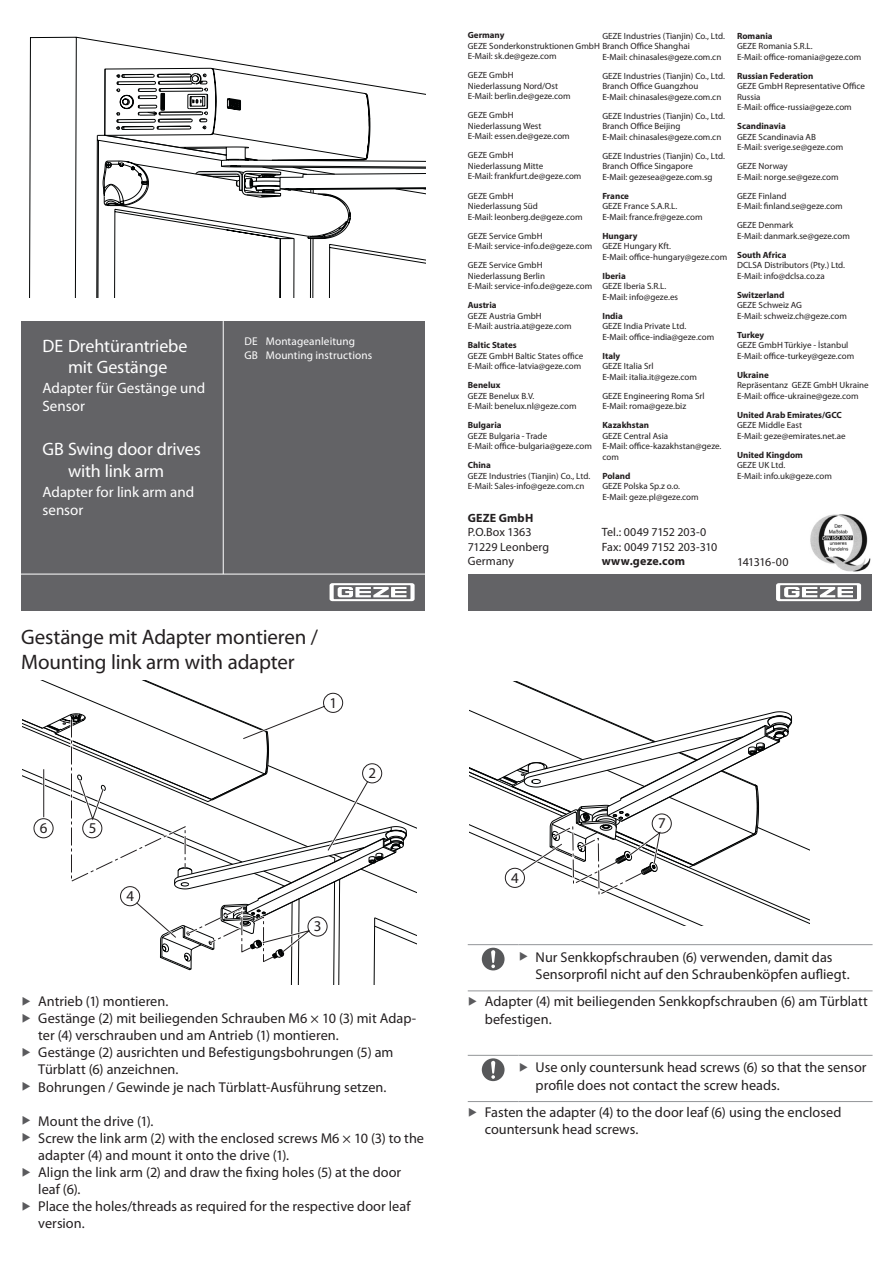
<style>
.page{position:relative;width:893px;height:1263px;background:#fff}
.page>*{position:absolute;margin:0;border:0;box-sizing:border-box;transform-origin:0 0}
.t1{font:21px/25.2px "Myriad Pro";letter-spacing:-.01em;color:#231f20}
.t2{font:18px/21.6px "Myriad Pro";letter-spacing:-.005em;color:#fff;text-align:center}
.t3{font:15px/18px "Myriad Pro";color:#fff}
.t4{font:14.25px/17.1px "Myriad Pro";color:#231f20}
.t5{font:12px/14.4px "Myriad Pro";letter-spacing:-.005em;color:#231f20}
.t6{font:700 12px "Myriad Pro";letter-spacing:.015em;color:#231f20}
.t7{font:12px "Myriad Pro";letter-spacing:-.045em;color:#231f20}
.t8{font:11.25px/13.5px "Myriad Pro";letter-spacing:.01em;color:#fff}
.t9{font:9px/10.5px "Myriad Pro";color:#231f20}
.t10{font:700 9px "Myriad Pro";color:#231f20}
</style>
<div class="page">
<div style="left:21px;top:321px;width:404px;height:289px;background:#636366"></div>
<div style="left:468px;top:574px;width:404px;height:36px;background:#636366"></div>
<svg style="left:776px;top:583px;width:85px;height:18px"></svg>
<svg style="left:330px;top:583px;width:85px;height:18px"></svg>
<hr style="left:223px;top:321px;width:1px;height:253px;background:#fff">
<hr style="left:17px;top:574px;width:425px;height:1px;background:#fff">
<img style="left:810px;top:514px;width:61px;height:58px">
<hr style="left:468px;top:944px;width:51px;height:1px;background:#939598">
<hr style="left:468px;top:991px;width:51px;height:1px;background:#939598">
<hr style="left:519px;top:944px;width:354px;height:1px;background:#939598">
<hr style="left:519px;top:991px;width:354px;height:1px;background:#939598">
<div style="left:482px;top:948px;width:23px;height:22px;background:#57585a;border-radius:50%"></div>
<svg style="left:491px;top:950px;width:4px;height:18px"></svg>
<hr style="left:468px;top:1055px;width:51px;height:1px;background:#939598">
<hr style="left:468px;top:1101px;width:51px;height:1px;background:#939598">
<hr style="left:519px;top:1055px;width:354px;height:1px;background:#939598">
<hr style="left:519px;top:1101px;width:354px;height:1px;background:#939598">
<div style="left:482px;top:1058px;width:23px;height:23px;background:#57585a;border-radius:50%"></div>
<svg style="left:491px;top:1061px;width:4px;height:18px"></svg>
<svg style="left:29px;top:37px;width:396px;height:260px"></svg>
<svg style="left:103px;top:73px;width:322px;height:166px"></svg>
<svg style="left:23px;top:681px;width:394px;height:303px"></svg>
<svg style="left:469px;top:681px;width:340px;height:244px"></svg>
<h2 class="t2" style="left:43px;top:334px;width:147px">DE Drehtürantriebe mit Gestänge</h2>
<h3 class="t3" style="left:43px;top:379px;width:164px">Adapter für Gestänge und<br>Sensor</h3>
<h2 class="t2" style="left:68px;top:438px;width:134px;text-align:left;text-indent:-26px">GB Swing door drives with link arm</h2>
<h3 class="t3" style="left:43px;top:483px;width:153px">Adapter for link arm and sensor</h3>
<p class="t8" style="left:244px;top:334px;width:129px">DE Montageanleitung<br>GB Mounting instructions</p>
<h1 class="t1" style="left:21px;top:624px;width:298px">Gestänge mit Adapter montieren /<br>Mounting link arm with adapter</h1>
<p class="t9" style="left:602px;top:30px;width:124px">GEZE Industries (Tianjin) Co., Ltd.</p>
<p class="t9" style="left:602px;top:47px;width:124px;line-height:19px">E-Mail: chinasales@geze.com.cn<br>GEZE Industries (Tianjin) Co., Ltd.</p>
<p class="t9" style="left:602px;top:81px;width:120px">Branch Office Guangzhou<br>E-Mail: chinasales@geze.com.cn</p>
<p class="t9" style="left:602px;top:110px;width:124px">GEZE Industries (Tianjin) Co., Ltd.<br>Branch Office Beijing<br>E-Mail: chinasales@geze.com.cn</p>
<p class="t9" style="left:602px;top:150px;width:124px">GEZE Industries (Tianjin) Co., Ltd.<br>Branch Office Singapore<br>E-Mail: gezesea@geze.com.sg</p>
<p class="t10" style="left:602px;top:190px;width:28px">France</p>
<p class="t9" style="left:602px;top:201px;width:102px">GEZE France S.A.R.L.<br>E-Mail: france.fr@geze.com</p>
<p class="t10" style="left:602px;top:230px;width:37px">Hungary</p>
<p class="t9" style="left:602px;top:241px;width:126px">GEZE Hungary Kft.<br>E-Mail: office-hungary@geze.com</p>
<p class="t10" style="left:602px;top:270px;width:25px">Iberia</p>
<p class="t9" style="left:602px;top:281px;width:77px">GEZE Iberia S.R.L.<br>E-Mail: info@geze.es</p>
<p class="t10" style="left:602px;top:310px;width:22px">India</p>
<p class="t9" style="left:602px;top:321px;width:113px">GEZE India Private Ltd.<br>E-Mail: office-india@geze.com</p>
<p class="t10" style="left:602px;top:350px;width:19px">Italy</p>
<p class="t9" style="left:602px;top:361px;width:96px">GEZE Italia Srl<br>E-Mail: italia.it@geze.com</p>
<p class="t9" style="left:602px;top:390px;width:104px">GEZE Engineering Roma Srl<br>E-Mail: roma@geze.biz</p>
<p class="t10" style="left:602px;top:419px;width:48px">Kazakhstan</p>
<p class="t9" style="left:602px;top:430px;width:120px">GEZE Central Asia<br>E-Mail: office-kazakhstan@geze. com</p>
<p class="t10" style="left:602px;top:470px;width:30px">Poland</p>
<p class="t9" style="left:602px;top:481px;width:98px">GEZE Polska Sp.z o.o.<br>E-Mail: geze.pl@geze.com</p>
<p class="t10" style="left:468px;top:30px;width:38px">Germany</p>
<p class="t9" style="left:468px;top:41px;width:224px">GEZE Sonderkonstruktionen GmbH Branch Office Shanghai<br>E-Mail: sk.de@geze.com</p>
<p class="t9" style="left:468px;top:70px;width:104px">GEZE GmbH<br>Niederlassung Nord/Ost<br>E-Mail: berlin.de@geze.com</p>
<p class="t9" style="left:468px;top:110px;width:104px">GEZE GmbH<br>Niederlassung West<br>E-Mail: essen.de@geze.com</p>
<p class="t9" style="left:468px;top:150px;width:115px">GEZE GmbH<br>Niederlassung Mitte<br>E-Mail: frankfurt.de@geze.com</p>
<p class="t9" style="left:468px;top:190px;width:116px">GEZE GmbH<br>Niederlassung Süd<br>E-Mail: leonberg.de@geze.com</p>
<p class="t9" style="left:468px;top:230px;width:126px">GEZE Service GmbH<br>E-Mail: service-info.de@geze.com</p>
<p class="t9" style="left:468px;top:260px;width:126px">GEZE Service GmbH<br>Niederlassung Berlin<br>E-Mail: service-info.de@geze.com</p>
<p class="t10" style="left:468px;top:299px;width:30px">Austria</p>
<p class="t9" style="left:468px;top:310px;width:105px">GEZE Austria GmbH<br>E-Mail: austria.at@geze.com</p>
<p class="t10" style="left:468px;top:339px;width:51px">Baltic States</p>
<p class="t9" style="left:468px;top:350px;width:117px">GEZE GmbH Baltic States office<br>E-Mail: office-latvia@geze.com</p>
<p class="t10" style="left:468px;top:379px;width:34px">Benelux</p>
<p class="t9" style="left:468px;top:390px;width:110px">GEZE Benelux B.V.<br>E-Mail: benelux.nl@geze.com</p>
<p class="t10" style="left:468px;top:419px;width:35px">Bulgaria</p>
<p class="t9" style="left:468px;top:430px;width:126px">GEZE Bulgaria - Trade<br>E-Mail: office-bulgaria@geze.com</p>
<p class="t10" style="left:468px;top:459px;width:25px">China</p>
<p class="t9" style="left:468px;top:470px;width:124px">GEZE Industries (Tianjin) Co., Ltd.<br>E-Mail: Sales-info@geze.com.cn</p>
<p class="t10" style="left:737px;top:30px;width:37px">Romania</p>
<p class="t9" style="left:737px;top:41px;width:126px">GEZE Romania S.R.L.<br>E-Mail: office-romania@geze.com</p>
<p class="t10" style="left:737px;top:70px;width:78px">Russian Federation</p>
<p class="t9" style="left:737px;top:81px;width:129px">GEZE GmbH Representative Office<br>Russia<br>E-Mail: office-russia@geze.com</p>
<p class="t10" style="left:737px;top:120px;width:50px">Scandinavia</p>
<p class="t9" style="left:737px;top:131px;width:108px">GEZE Scandinavia AB<br>E-Mail: sverige.se@geze.com</p>
<p class="t9" style="left:737px;top:161px;width:103px">GEZE Norway<br>E-Mail: norge.se@geze.com</p>
<p class="t9" style="left:737px;top:190px;width:107px">GEZE Finland<br>E-Mail: finland.se@geze.com</p>
<p class="t9" style="left:737px;top:220px;width:114px">GEZE Denmark<br>E-Mail: danmark.se@geze.com</p>
<p class="t10" style="left:737px;top:249px;width:51px">South Africa</p>
<p class="t9" style="left:737px;top:260px;width:110px">DCLSA Distributors (Pty.) Ltd.<br>E-Mail: info@dclsa.co.za</p>
<p class="t10" style="left:737px;top:289px;width:49px">Switzerland</p>
<p class="t9" style="left:737px;top:300px;width:111px">GEZE Schweiz AG<br>E-Mail: schweiz.ch@geze.com</p>
<p class="t10" style="left:737px;top:329px;width:29px">Turkey</p>
<p class="t9" style="left:737px;top:340px;width:119px">GEZE GmbH Türkiye - İstanbul<br>E-Mail: office-turkey@geze.com</p>
<p class="t10" style="left:737px;top:369px;width:33px">Ukraine</p>
<p class="t9" style="left:737px;top:380px;width:133px">Repräsentanz GEZE GmbH Ukraine<br>E-Mail: office-ukraine@geze.com</p>
<p class="t10" style="left:737px;top:409px;width:106px">United Arab Emirates/GCC</p>
<p class="t9" style="left:737px;top:420px;width:110px">GEZE Middle East<br>E-Mail: geze@emirates.net.ae</p>
<p class="t10" style="left:737px;top:449px;width:67px">United Kingdom</p>
<p class="t9" style="left:737px;top:460px;width:96px">GEZE UK Ltd.<br>E-Mail: info.uk@geze.com</p>
<h3 class="t6" style="left:468px;top:510px;width:67px">GEZE GmbH</h3>
<h3 class="t5" style="left:468px;top:525px;width:83px">P.O.Box 1363<br>71229 Leonberg<br>Germany</h3>
<h3 class="t5" style="left:602px;top:525px;width:117px">Tel.: 0049 7152 203-0<br>Fax: 0049 7152 203-310</h3>
<h3 class="t6" style="left:602px;top:553px;width:85px">www.geze.com</h3>
<h3 class="t7" style="left:737px;top:555px;width:53px">141316-00</h3>
<p class="t4" style="left:38px;top:992px;width:379px">Antrieb (1) montieren.<br>Gestänge (2) mit beiliegenden Schrauben M6 × 10 (3) mit Adap&shy;ter (4) verschrauben und am Antrieb (1) montieren.<br>Gestänge (2) ausrichten und Befestigungsbohrungen (5) am Türblatt (6) anzeichnen.<br>Bohrungen / Gewinde je nach Türblatt-Ausführung setzen.</p>
<p class="t4" style="left:38px;top:1112px;width:387px">Mount the drive (1).<br>Screw the link arm (2) with the enclosed screws M6 × 10 (3) to the adapter (4) and mount it onto the drive (1).<br>Align the link arm (2) and draw the fixing holes (5) at the door leaf (6).<br>Place the holes/threads as required for the respective door leaf version.</p>
<h3 class="t4" style="left:536px;top:948px;width:315px">Nur Senkkopfschrauben (6) verwenden, damit das<br>Sensorprofil nicht auf den Schraubenköpfen aufliegt.</h3>
<h3 class="t4" style="left:485px;top:993px;width:385px">Adapter (4) mit beiliegenden Senkkopfschrauben (6) am Türblatt befestigen.</h3>
<h3 class="t4" style="left:536px;top:1059px;width:332px">Use only countersunk head screws (6) so that the sensor profile does not contact the screw heads.</h3>
<h3 class="t4" style="left:485px;top:1103px;width:358px">Fasten the adapter (4) to the door leaf (6) using the enclosed countersunk head screws.</h3>
</div>
